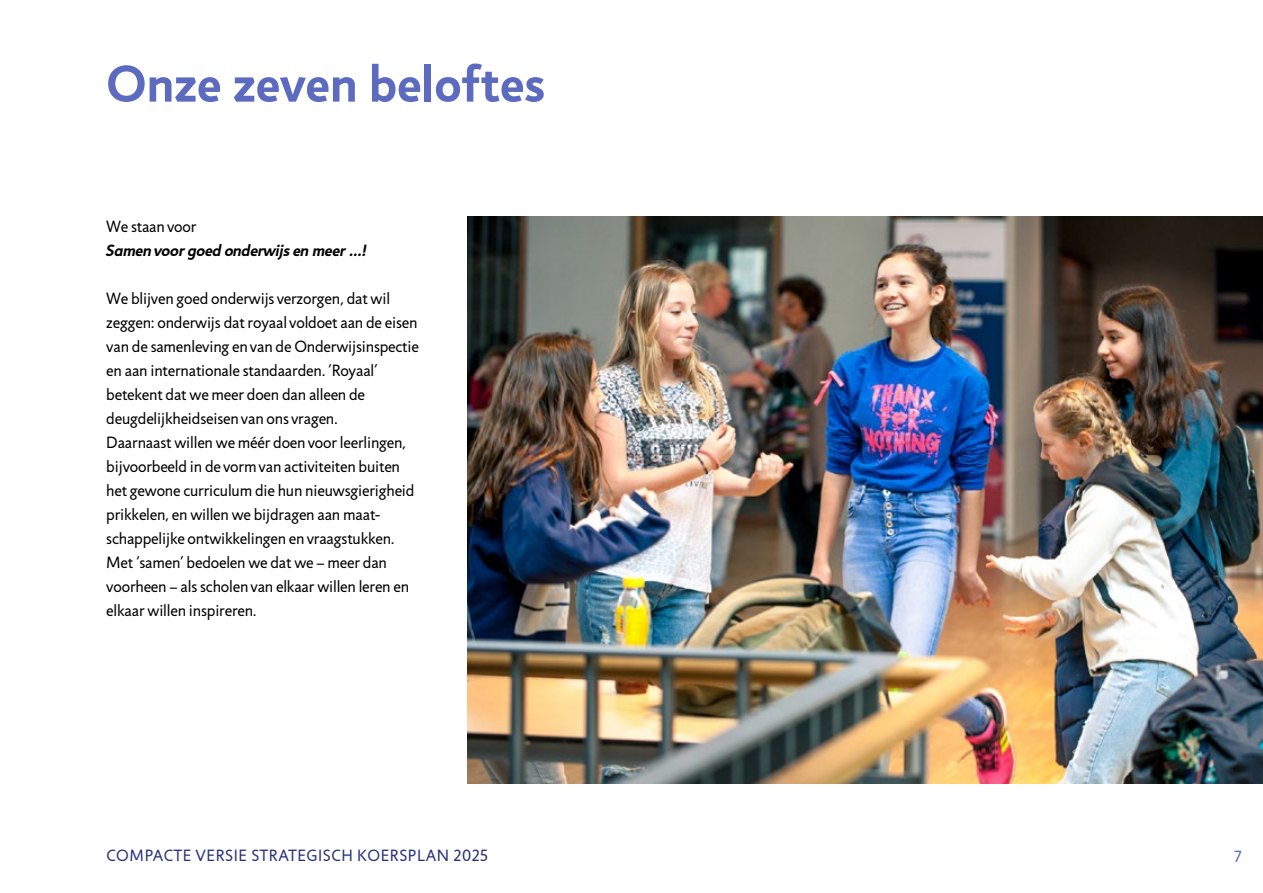
<style>
.page{position:relative;width:1263px;height:893px;background:#fff}
.page>*{position:absolute;margin:0;border:0;box-sizing:border-box;transform-origin:0 0}
.TITEL_Variatie_Hoofd{font:700 52.5px "Jigsaw Std";color:#5c6bc0}
.BROOD{font:16.5px/24px "Jigsaw Std";letter-spacing:-.01em;color:#000}
.t1{font:16.5px "Jigsaw Std";letter-spacing:.04em;color:#253179}
.BROOD-2{font:italic 700 16.5px "Jigsaw Std";letter-spacing:-.01em;color:#000}
.t2{font:16.5px "Jigsaw Std";color:#5c6bc0}
</style>
<div class="page">
<img style="left:468px;top:216px;width:795px;height:568px">
<p class="TITEL_Variatie_Hoofd" style="left:106px;top:53px;width:440px">Onze zeven beloftes</p>
<p class="BROOD" style="left:106px;top:214px;width:92px">We staan voor</p>
<p class="BROOD-2" style="left:106px;top:240px;width:263px">Samen voor goed onderwijs en meer …!</p>
<p class="BROOD" style="left:106px;top:286px;width:314px">We blijven goed onderwijs verzorgen, dat wil zeggen: onderwijs dat royaal voldoet aan de eisen van de samenleving en van de Onderwijsinspectie en aan internationale standaarden. ‘Royaal’ betekent dat we meer doen dan alleen de deugdelijkheidseisen van ons vragen.</p>
<p class="BROOD" style="left:106px;top:430px;width:310px">Daarnaast willen we méér doen voor leerlingen, bijvoorbeeld in de vorm van activiteiten buiten het gewone curriculum die hun nieuwsgierigheid prikkelen, en willen we bijdragen aan maat&shy;schappelijke ontwikkelingen en vraagstukken.</p>
<p class="BROOD" style="left:106px;top:550px;width:304px">Met ‘samen’ bedoelen we dat we – meer dan voorheen – als scholen van elkaar willen leren en elkaar willen inspireren.</p>
<p class="t1" style="left:106px;top:845px;width:383px">COMPACTE VERSIE STRATEGISCH KOERSPLAN 2025</p>
<p class="t2" style="left:1234px;top:846px;width:9px">7</p>
</div>
